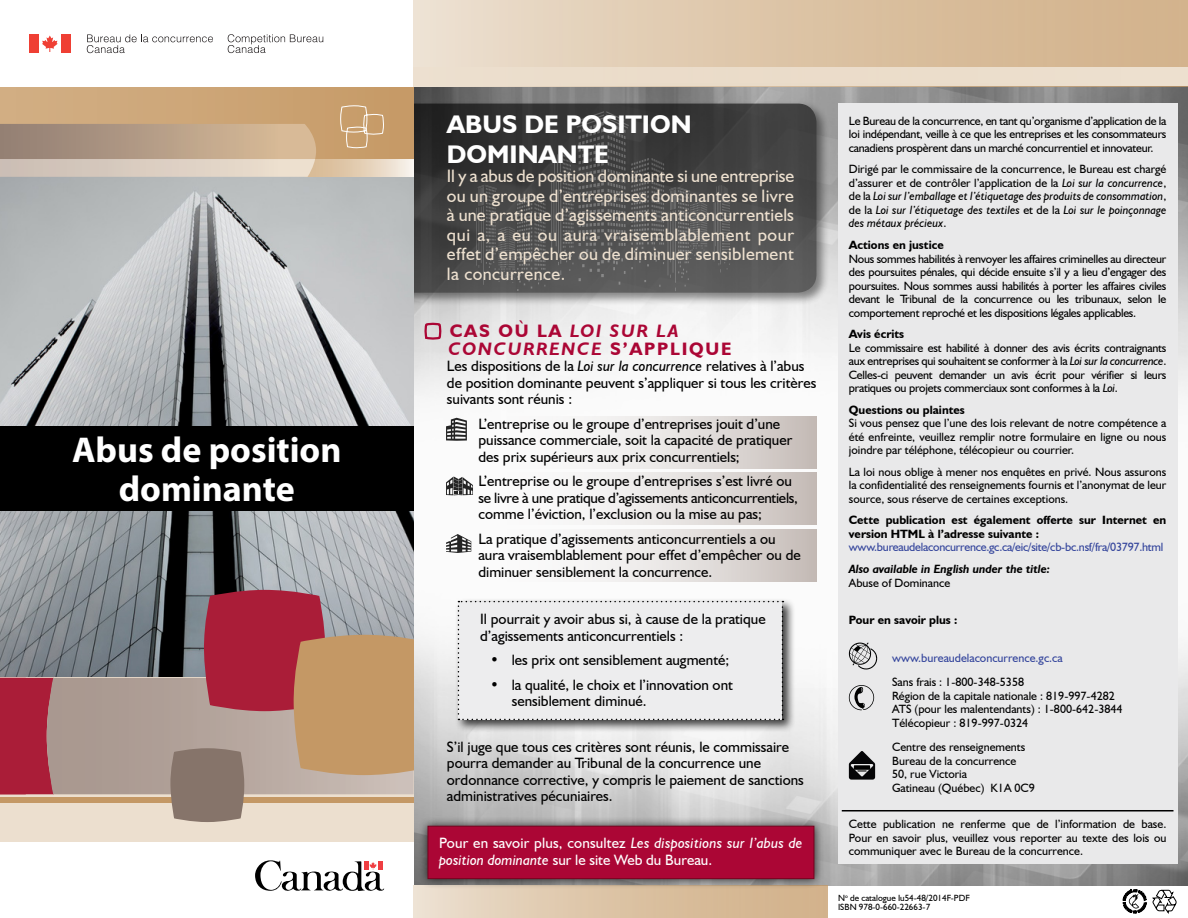
<style>
.page{position:relative;width:1188px;height:918px;background:#fff}
.page>*{position:absolute;margin:0;border:0;box-sizing:border-box;transform-origin:0 0}
.H1__title{font:700 36px/39px "Myriad Pro";color:#fff;text-align:center}
.H2__white_title{font:700 25.5px/30px "Humanist 521 BT";color:#fff}
.P__white-ish{font:18px/19.5px "Humanist 521 BT";letter-spacing:.015em;color:#ede0cf;text-align:justify}
.H3__red_title{font:italic 700 18px/18px "Humanist 521 BT";letter-spacing:.1em;color:#ab0635}
.P__text{font:15px/16.5px "Humanist 521 BT";color:#000}
.LI__no-bullets{font:15px/16.5px "Humanist 521 BT";color:#000}
.P__red_box{font:15px/16.5px "Humanist 521 BT";letter-spacing:.01em;color:#fff}
.P__copyright{font:12px/13.5px "Humanist 521 BT";color:#000;text-align:justify}
.P__copyright-2{font:italic 12px/13.5px "Humanist 521 BT";color:#000;text-align:justify}
.P__more_info{font:12px/13.5px "Humanist 521 BT";color:#000}
.H2__copyright{font:700 12px/13.5px "Humanist 521 BT";color:#000}
.P__copyright-3{font:12px "Humanist 521 BT";letter-spacing:-.02em;color:#34459c}
.H2__copyright-2{font:italic 700 12px "Humanist 521 BT";color:#000}
.P__more_info-2{font:12px "Humanist 521 BT";color:#34459c}
.P__ISBN{font:9px "Humanist 521 BT";color:#000}
.s1{font-style:normal}
.s2{font-style:italic}
</style>
<div class="page">
<img style="left:414px;top:86px;width:774px;height:800px">
<div style="left:320px;top:100px;width:510px;height:206px;background:#000;opacity:.75"></div>
<svg style="left:324px;top:104px;width:492px;height:188px;background:#404040"></svg>
<hr style="left:551px;top:177px;width:1px;height:83px;background:#fff">
<hr style="left:476px;top:208px;width:1px;height:58px;background:#fff">
<svg style="left:478px;top:185px;width:67px;height:105px;background:#535353"></svg>
<hr style="left:714px;top:203px;width:1px;height:58px;background:#fff">
<hr style="left:715px;top:202px;width:1px;height:44px;background:#fff">
<svg style="left:717px;top:185px;width:13px;height:87px"></svg>
<svg style="left:554px;top:111px;width:154px;height:179px;background:#4e4e4e"></svg>
<div style="left:323px;top:104px;width:493px;height:189px;border:2px solid #000;border-radius:18px"></div>
<div style="left:467px;top:416px;width:349px;height:53px;background:linear-gradient(to right,#fff,#cdc5c1)"></div>
<div style="left:467px;top:472px;width:349px;height:53px;background:linear-gradient(to right,#fff,#cdc5c1)"></div>
<div style="left:467px;top:530px;width:349px;height:52px;background:linear-gradient(to right,#fff,#cdc5c1)"></div>
<img style="left:0;top:177px;width:414px;height:413px">
<svg style="left:1153px;top:889px;width:24px;height:24px"></svg>
<div style="left:414px;top:0;width:774px;height:86px;background:linear-gradient(to right,#eaddcc,#d0ae85)"></div>
<div style="left:414px;top:67px;width:774px;height:19px;background:#ede0cf"></div>
<div style="left:414px;top:886px;width:413px;height:32px;background:linear-gradient(to right,#eaddcb,#d0ad84)"></div>
<div style="left:0;top:678px;width:414px;height:164px;background:#ecdfcf"></div>
<svg style="left:0;top:590px;width:414px;height:232px;background:#a8817a"></svg>
<svg style="left:255px;top:861px;width:129px;height:30px"></svg>
<svg style="left:42px;top:36px;width:16px;height:16px"></svg>
<div style="left:30px;top:34px;width:9px;height:19px;background:#ef3f34"></div>
<div style="left:61px;top:34px;width:9px;height:19px;background:#ef3f34"></div>
<svg style="left:87px;top:34px;width:126px;height:19px"></svg>
<svg style="left:228px;top:34px;width:95px;height:19px"></svg>
<div style="left:0;top:88px;width:414px;height:87px;background:linear-gradient(to right,#d2af85,#c69a67)"></div>
<svg style="left:316px;top:159px;width:98px;height:18px;background:#e6d3bb"></svg>
<svg style="left:340px;top:105px;width:44px;height:43px;background:#cea87c"></svg>
<svg style="left:0;top:124px;width:316px;height:53px;background:#c3ae9a"></svg>
<div style="left:838px;top:104px;width:339px;height:760px;background:#e9e9ea"></div>
<svg style="left:1123px;top:889px;width:24px;height:24px"></svg>
<hr style="left:842px;top:810px;width:332px;height:1px;background:#000">
<svg style="left:849px;top:643px;width:28px;height:27px"></svg>
<svg style="left:849px;top:685px;width:25px;height:25px"></svg>
<svg style="left:849px;top:751px;width:26px;height:29px"></svg>
<div style="left:418px;top:816px;width:406px;height:73px;background:#000;opacity:.75"></div>
<div style="left:428px;top:826px;width:386px;height:53px;background:#ab0635;border:1px solid #7b001e"></div>
<svg style="left:423px;top:322px;width:20px;height:19px"></svg>
<svg style="left:446px;top:418px;width:21px;height:23px"></svg>
<svg style="left:446px;top:476px;width:27px;height:19px"></svg>
<svg style="left:446px;top:534px;width:25px;height:19px"></svg>
<div style="left:0;top:426px;width:414px;height:85px;background:#000"></div>
<div style="left:455px;top:598px;width:341px;height:134px;background:#000;opacity:.75"></div>
<div style="left:458px;top:601px;width:325px;height:119px;background:#ededee"></div>
<p class="H1__title" style="left:72px;top:429px;width:271px">Abus de position dominante</p>
<p class="H2__white_title" style="left:447px;top:108px;width:246px">ABUS DE POSITION<br>DOMINANTE</p>
<p class="P__white-ish" style="left:447px;top:166px;width:349px">Il y a abus de position dominante si une entreprise ou un groupe d’entreprises dominantes se livre à une pratique d’agissements anticoncurrentiels qui a, a eu ou aura vraisemblablement pour effet d’empêcher ou de diminuer sensiblement la concurrence.</p>
<p class="H3__red_title" style="left:448px;top:321px;width:285px"><span class="s1">CAS OÙ LA</span> LOI SUR LA<br>CONCURRENCE <span class="s1">S’APPLIQUE</span></p>
<p class="P__text" style="left:447px;top:358px;width:371px">Les dispositions de la <span class="s2">Loi sur la concurrence</span> relatives à l’abus de position dominante peuvent s’appliquer si tous les critères suivants sont réunis :</p>
<p class="LI__no-bullets" style="left:478px;top:415px;width:315px">L’entreprise ou le groupe d’entreprises jouit d’une puissance commerciale, soit la capacité de pratiquer des prix supérieurs aux prix concurrentiels;</p>
<p class="LI__no-bullets" style="left:478px;top:473px;width:321px">L’entreprise ou le groupe d’entreprises s’est livré ou se livre à une pratique d’agissements anticoncurrentiels, comme l’éviction, l’exclusion ou la mise au pas;</p>
<p class="LI__no-bullets" style="left:478px;top:530px;width:324px">La pratique d’agissements anticoncurrentiels a ou aura vraisemblablement pour effet d’empêcher ou de diminuer sensiblement la concurrence.</p>
<p class="P__text" style="left:480px;top:610px;width:287px">Il pourrait y avoir abus si, à cause de la pratique d’agissements anticoncurrentiels :</p>
<p class="P__text" style="left:490px;top:651px;width:241px">• les prix ont sensiblement augmenté;</p>
<p class="P__text" style="left:512px;top:676px;width:223px;text-indent:-22px">• la qualité, le choix et l’innovation ont sensiblement diminué.</p>
<p class="P__text" style="left:447px;top:738px;width:358px">S’il juge que tous ces critères sont réunis, le commissaire pourra demander au Tribunal de la concurrence une ordonnance corrective, y compris le paiement de sanctions administratives pécuniaires.</p>
<p class="P__red_box" style="left:439px;top:835px;width:365px">Pour en savoir plus, consultez <span class="s2">Les dispositions sur l’abus de position dominante</span> sur le site Web du Bureau.</p>
<p class="P__copyright" style="left:849px;top:114px;width:319px">Le Bureau de la concurrence, en tant qu’organisme d’application de la loi indépendant, veille à ce que les entreprises et les consommateurs canadiens prospèrent dans un marché concurrentiel et innovateur.</p>
<p class="P__copyright-2" style="left:849px;top:162px;width:319px"><span class="s1">Dirigé par le commissaire de la concurrence, le Bureau est chargé d’assurer et de contrôler l’application de la</span> Loi sur la concurrence<span class="s1">, de la</span> Loi sur l’emballage et l’étiquetage des produits de consommation<span class="s1">, de la</span> Loi sur l’étiquetage des textiles <span class="s1">et de la</span> Loi sur le poinçonnage des métaux précieux<span class="s1">.</span></p>
<p class="H2__copyright" style="left:849px;top:238px;width:96px">Actions en justice</p>
<p class="P__copyright" style="left:849px;top:251px;width:319px">Nous sommes habilités à renvoyer les affaires criminelles au directeur des poursuites pénales, qui décide ensuite s’il y a lieu d’engager des poursuites. Nous sommes aussi habilités à porter les affaires civiles devant le Tribunal de la concurrence ou les tribunaux, selon le comportement reproché et les dispositions légales applicables.</p>
<p class="H2__copyright" style="left:849px;top:327px;width:57px">Avis écrits</p>
<p class="P__copyright" style="left:849px;top:341px;width:319px">Le commissaire est habilité à donner des avis écrits contraignants aux entreprises qui souhaitent se conformer à la <span class="s2">Loi sur la concurrence</span>.<br>Celles-ci peuvent demander un avis écrit pour vérifier si leurs pratiques ou projets commerciaux sont conformes à la <span class="s2">Loi</span>.</p>
<p class="H2__copyright" style="left:849px;top:403px;width:117px">Questions ou plaintes</p>
<p class="P__copyright" style="left:849px;top:416px;width:319px">Si vous pensez que l’une des lois relevant de notre compétence a été enfreinte, veuillez remplir notre formulaire en ligne ou nous joindre par téléphone, télécopieur ou courrier.</p>
<p class="P__copyright" style="left:849px;top:465px;width:319px">La loi nous oblige à mener nos enquêtes en privé. Nous assurons la confidentialité des renseignements fournis et l’anonymat de leur source, sous réserve de certaines exceptions.</p>
<p class="H2__copyright" style="left:849px;top:513px;width:319px">Cette publication est également offerte sur Internet en version HTML à l’adresse suivante :</p>
<p class="P__copyright-3" style="left:849px;top:540px;width:316px">www.bureaudelaconcurrence.gc.ca/eic/site/cb-bc.nsf/fra/03797.html</p>
<p class="H2__copyright-2" style="left:849px;top:561px;width:203px">Also available in English under the title:</p>
<p class="P__copyright" style="left:849px;top:575px;width:103px">Abuse of Dominance</p>
<p class="H2__copyright" style="left:849px;top:613px;width:110px">Pour en savoir plus :</p>
<p class="P__more_info-2" style="left:892px;top:651px;width:172px">www.bureaudelaconcurrence.gc.ca</p>
<p class="P__more_info" style="left:892px;top:675px;width:232px">Sans frais : 1-800-348-5358<br>Région de la capitale nationale : 819-997-4282<br>ATS (pour les malentendants) : 1-800-642-3844<br>Télécopieur : 819-997-0324</p>
<p class="P__more_info" style="left:892px;top:740px;width:144px">Centre des renseignements<br>Bureau de la concurrence<br>50, rue Victoria<br>Gatineau (Québec) K1A 0C9</p>
<p class="P__copyright" style="left:849px;top:817px;width:319px">Cette publication ne renferme que de l’information de base.<br>Pour en savoir plus, veuillez vous reporter au texte des lois ou communiquer avec le Bureau de la concurrence.</p>
<p class="P__ISBN" style="left:838px;top:893px;width:133px">N<sup>o</sup> de catalogue Iu54-48/2014F-PDF</p>
<p class="P__ISBN" style="left:838px;top:902px;width:94px">ISBN 978-0-660-22663-7</p>
</div>
